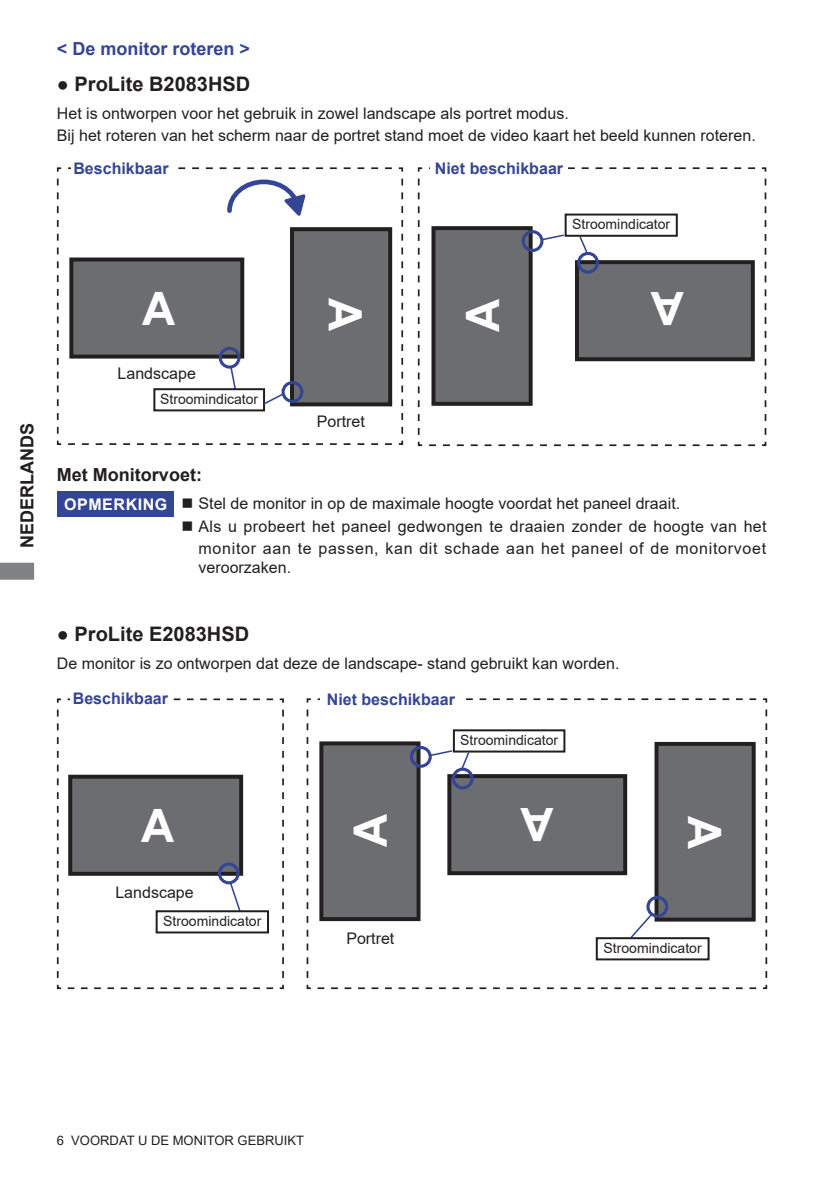
<style>
.page{position:relative;width:840px;height:1191px;background:#fff}
.page>*{position:absolute;margin:0;border:0;box-sizing:border-box;transform-origin:0 0}
.t1{font:700 46px "Arial";color:#fff}
.t2{font:700 20px "Arial";color:#231f20}
.t3{font:700 18px "Arial";color:#231f20}
.t4{font:700 18px "Arial";color:#334595}
.t5{font:16px/22.6px "Arial";color:#231f20}
.t6{font:16px/22.6px "Arial";letter-spacing:.02em;color:#231f20;text-align:right}
.t7{font:700 16px "Arial";color:#334595}
.t8{font:700 16px "Arial";letter-spacing:.035em;color:#fff}
.t9{font:14px "Arial";color:#231f20}
.t10{font:13px "Arial";color:#231f20}
.s1{font-weight:400}
</style>
<div class="page">
<svg style="left:0;top:562px;width:34px;height:18px"></svg>
<svg style="left:56px;top:167px;width:348px;height:278px"></svg>
<div style="left:71px;top:259px;width:171px;height:97px;background:#6c6d70"></div>
<div style="left:69px;top:257px;width:175px;height:101px;border:4px solid #231f20"></div>
<div style="left:292px;top:229px;width:98px;height:175px;background:#6c6d70"></div>
<div style="left:290px;top:227px;width:102px;height:179px;border:4px solid #231f20"></div>
<svg style="left:225px;top:177px;width:83px;height:43px"></svg>
<div style="left:70px;top:160px;width:101px;height:21px;background:#fff"></div>
<div style="left:218px;top:347px;width:22px;height:22px;border:3px solid #334595;border-radius:50%"></div>
<svg style="left:229px;top:366px;width:8px;height:22px"></svg>
<div style="left:153px;top:388px;width:112px;height:23px;border:2px solid #231f20"></div>
<div style="left:281px;top:381px;width:22px;height:22px;border:3px solid #334595;border-radius:50%"></div>
<svg style="left:262px;top:392px;width:22px;height:14px"></svg>
<svg style="left:417px;top:167px;width:349px;height:280px"></svg>
<div style="left:576px;top:262px;width:176px;height:97px;background:#6c6d70"></div>
<div style="left:574px;top:260px;width:180px;height:101px;border:4px solid #231f20"></div>
<div style="left:433px;top:228px;width:97px;height:176px;background:#6c6d70"></div>
<div style="left:431px;top:226px;width:101px;height:180px;border:4px solid #231f20"></div>
<div style="left:430px;top:161px;width:137px;height:18px;background:#fff"></div>
<div style="left:521px;top:230px;width:22px;height:22px;border:3px solid #334595;border-radius:50%"></div>
<svg style="left:540px;top:233px;width:25px;height:8px"></svg>
<div style="left:564px;top:213px;width:113px;height:24px;border:2px solid #231f20"></div>
<div style="left:576px;top:252px;width:22px;height:22px;border:3px solid #334595;border-radius:50%"></div>
<svg style="left:578px;top:235px;width:10px;height:18px"></svg>
<svg style="left:56px;top:698px;width:228px;height:292px"></svg>
<div style="left:70px;top:776px;width:171px;height:97px;background:#6c6d70"></div>
<div style="left:68px;top:774px;width:175px;height:101px;border:4px solid #231f20"></div>
<div style="left:70px;top:690px;width:100px;height:19px;background:#fff"></div>
<div style="left:218px;top:862px;width:21px;height:22px;border:3px solid #334595;border-radius:50%"></div>
<svg style="left:228px;top:881px;width:13px;height:29px"></svg>
<div style="left:155px;top:910px;width:114px;height:23px;border:2px solid #231f20"></div>
<svg style="left:306px;top:698px;width:461px;height:292px"></svg>
<div style="left:449px;top:776px;width:175px;height:97px;background:#6c6d70"></div>
<div style="left:447px;top:774px;width:179px;height:101px;border:4px solid #231f20"></div>
<div style="left:321px;top:743px;width:97px;height:176px;background:#6c6d70"></div>
<div style="left:319px;top:741px;width:101px;height:180px;border:4px solid #231f20"></div>
<div style="left:320px;top:691px;width:140px;height:22px;background:#fff"></div>
<div style="left:656px;top:744px;width:97px;height:175px;background:#6c6d70"></div>
<div style="left:654px;top:742px;width:101px;height:179px;border:4px solid #231f20"></div>
<div style="left:409px;top:746px;width:22px;height:21px;border:3px solid #334595;border-radius:50%"></div>
<svg style="left:429px;top:749px;width:24px;height:8px"></svg>
<div style="left:452px;top:729px;width:113px;height:23px;border:2px solid #231f20"></div>
<div style="left:451px;top:767px;width:22px;height:22px;border:3px solid #334595;border-radius:50%"></div>
<svg style="left:460px;top:751px;width:10px;height:19px"></svg>
<div style="left:646px;top:895px;width:22px;height:22px;border:3px solid #334595;border-radius:50%"></div>
<svg style="left:629px;top:912px;width:24px;height:25px"></svg>
<div style="left:595px;top:937px;width:114px;height:23px;border:2px solid #231f20"></div>
<div style="left:57px;top:491px;width:116px;height:26px;background:#334595"></div>
<p class="t4" style="left:57px;top:36px;width:194px">&lt; De monitor roteren &gt;</p>
<p class="t2" style="left:57px;top:70px;width:195px"><span class="s1">●</span> ProLite B2083HSD</p>
<p class="t5" style="left:57px;top:102px;width:700px">Het is ontworpen voor het gebruik in zowel landscape als portret modus.<br>Bij het roteren van het scherm naar de portret stand moet de video kaart het beeld kunnen roteren.</p>
<p class="t7" style="left:73px;top:157px;width:97px">Beschikbaar</p>
<p class="t7" style="left:434px;top:157px;width:130px">Niet beschikbaar</p>
<p class="t9" style="left:572px;top:214px;width:100px">Stroomindicator</p>
<p class="t3" style="left:14px;top:548px;width:126px;rotate:-90deg">NEDERLANDS</p>
<p class="t5" style="left:117px;top:362px;width:80px">Landscape</p>
<p class="t9" style="left:160px;top:389px;width:100px">Stroomindicator</p>
<h1 class="t1" style="left:377px;top:298px;width:35px;rotate:90deg">A</h1>
<p class="t5" style="left:317px;top:409px;width:50px">Portret</p>
<h1 class="t1" style="left:450px;top:332px;width:35px;rotate:-90deg">A</h1>
<h1 class="t1" style="left:683px;top:341px;width:35px;rotate:-180deg">A</h1>
<p class="t3" style="left:57px;top:461px;width:146px">Met Monitorvoet:</p>
<p class="t8" style="left:64px;top:493px;width:105px">OPMERKING</p>
<p class="t5" style="left:181px;top:492px;width:500px">■ Stel de monitor in op de maximale hoogte voordat het paneel draait.</p>
<p class="t6" style="left:181px;top:515px;width:586px">■ Als u probeert het paneel gedwongen te draaien zonder de hoogte van het monitor aan te passen, kan dit schade aan het paneel of de monitorvoet</p>
<p class="t5" style="left:198px;top:556px;width:94px">veroorzaken.</p>
<p class="t2" style="left:57px;top:620px;width:194px"><span class="s1">●</span> ProLite E2083HSD</p>
<p class="t5" style="left:57px;top:652px;width:564px">De monitor is zo ontworpen dat deze de landscape- stand gebruikt kan worden.</p>
<p class="t7" style="left:73px;top:687px;width:97px">Beschikbaar</p>
<p class="t7" style="left:326px;top:688px;width:130px">Niet beschikbaar</p>
<p class="t9" style="left:460px;top:730px;width:100px">Stroomindicator</p>
<p class="t5" style="left:115px;top:880px;width:80px">Landscape</p>
<p class="t9" style="left:163px;top:911px;width:100px">Stroomindicator</p>
<h1 class="t1" style="left:338px;top:847px;width:35px;rotate:-90deg">A</h1>
<p class="t5" style="left:346px;top:927px;width:50px">Portret</p>
<h1 class="t1" style="left:553px;top:857px;width:35px;rotate:-180deg">A</h1>
<h1 class="t1" style="left:736px;top:816px;width:35px;rotate:90deg">A</h1>
<p class="t9" style="left:603px;top:938px;width:100px">Stroomindicator</p>
<p class="t10" style="left:57px;top:1131px;width:249px">6 VOORDAT U DE MONITOR GEBRUIKT</p>
</div>
